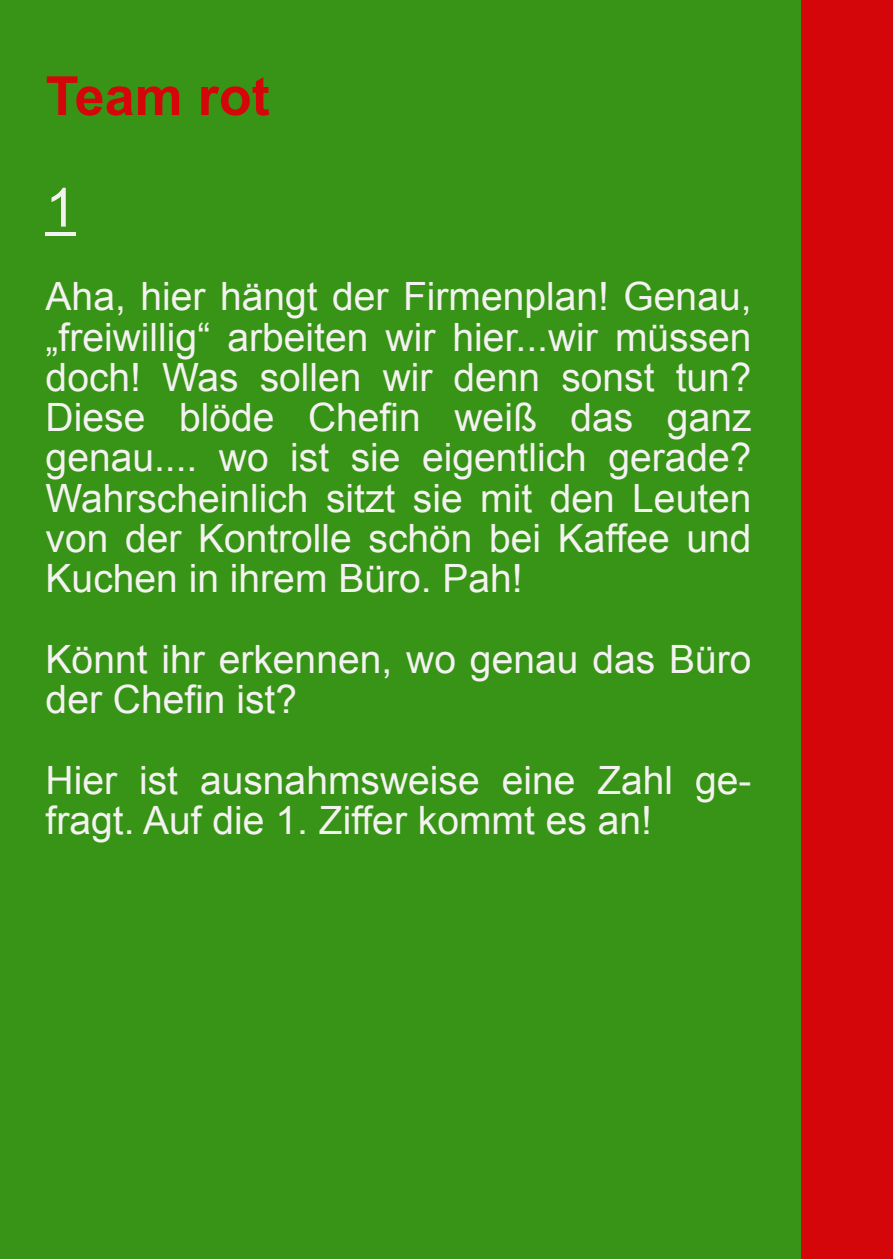
<style>
.page{position:relative;width:893px;height:1259px;background:#379416}
.page>*{position:absolute;margin:0;border:0;box-sizing:border-box;transform-origin:0 0}
.t1{font:700 54px "Arial";color:#d50609}
.t2{font:54px "Arial";color:#f4f2f1}
.t3{font:39px/40.2px "Arial";color:#f4f2f1}
</style>
<div class="page">
<div style="left:802px;top:0;width:91px;height:1259px;background:#d50609"></div>
<hr style="left:46px;top:232px;width:30px;height:4px;background:#f4f2f1">
<h1 class="t1" style="left:46px;top:76px;width:226px">Team rot</h1>
<h1 class="t2" style="left:46px;top:187px;width:32px">1</h1>
<p class="t3" style="left:46px;top:280px;width:707px;text-align:justify">Aha, hier hängt der Firmenplan! Genau, „freiwillig“ arbeiten wir hier...wir müssen doch! Was sollen wir denn sonst tun?<br>Diese blöde Chefin weiß das ganz genau.... wo ist sie eigentlich gerade?<br>Wahrscheinlich sitzt sie mit den Leuten von der Kontrolle schön bei Kaffee und Kuchen in ihrem Büro. Pah!</p>
<p class="t3" style="left:46px;top:642px;width:707px">Könnt ihr erkennen, wo genau das Büro der Chefin ist?</p>
<p class="t3" style="left:46px;top:763px;width:707px">Hier ist ausnahmsweise eine Zahl ge&shy;fragt. Auf die 1. Ziffer kommt es an!</p>
</div>
